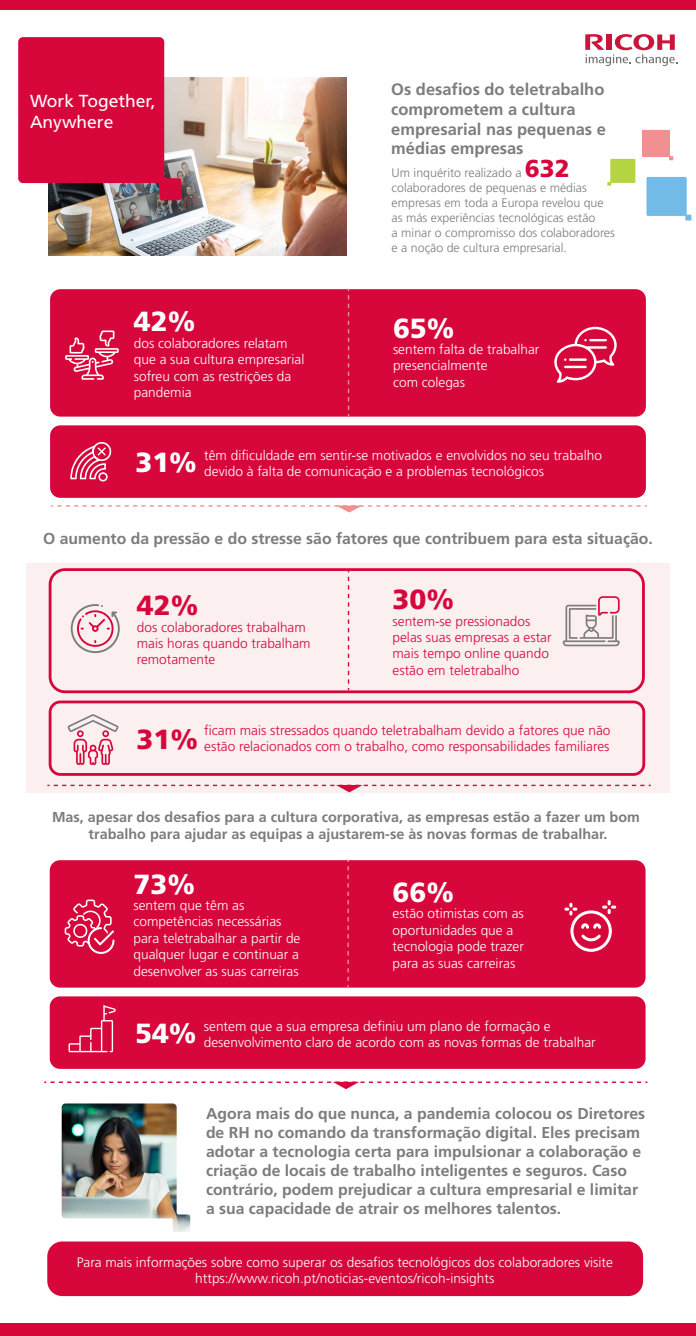
<style>
.page{position:relative;width:696px;height:1336px;background:#fff}
.page>*{position:absolute;margin:0;border:0;box-sizing:border-box;transform-origin:0 0}
.t1{font:900 27.65px "Frutiger";color:#fff}
.t2{font:900 27.65px "Frutiger";color:#d7063b}
.t3{font:17.43px/20.9px "Frutiger";color:#fff}
.t4{font:700 16.45px/19.7px "Frutiger";color:#7d7c7c}
.t5{font:700 15.75px/18.9px "Frutiger";color:#7d7c7c}
.t6{font:700 14.35px/17.2px "Frutiger";color:#7d7c7c;text-align:center}
.t7{font:300 13.65px/16.4px "Frutiger";color:#fff}
.t8{font:300 13.65px/16.4px "Frutiger";color:#d7063b}
.t9{font:300 12.39px/14.9px "Frutiger";color:#7d7c7c}
.s1{font-weight:900;font-size:24.46px;color:#d7063b}
</style>
<div class="page">
<img style="left:48px;top:77px;width:298px;height:178px">
<div style="left:26px;top:563px;width:643px;height:229px;background:#fbeff0"></div>
<div style="left:50px;top:289px;width:595px;height:127px;background:#d7063b;border-radius:10px"></div>
<svg style="left:18px;top:37px;width:163px;height:163px;background:#ce234e"></svg>
<div style="left:49px;top:568px;width:595px;height:125px;border:3px solid #d7063b;border-radius:15px"></div>
<div style="left:0;top:0;width:695px;height:10px;background:#d7063b"></div>
<svg style="left:607px;top:159px;width:28px;height:27px"></svg>
<svg style="left:646px;top:177px;width:45px;height:43px"></svg>
<svg style="left:642px;top:130px;width:31px;height:30px"></svg>
<svg style="left:51px;top:505px;width:595px;height:7px"></svg>
<div style="left:50px;top:425px;width:595px;height:73px;background:#d7063b;border-radius:10px"></div>
<div style="left:47px;top:1241px;width:596px;height:55px;background:#d7063b;border-radius:15px"></div>
<div style="left:0;top:1323px;width:695px;height:13px;background:#d7063b"></div>
<svg style="left:585px;top:34px;width:92px;height:32px"></svg>
<svg style="left:348px;top:289px;width:1px;height:127px"></svg>
<svg style="left:348px;top:570px;width:1px;height:120px"></svg>
<svg style="left:47px;top:784px;width:603px;height:8px"></svg>
<div style="left:49px;top:700px;width:596px;height:76px;border:3px solid #d7063b;border-radius:10px"></div>
<svg style="left:44px;top:1081px;width:603px;height:8px"></svg>
<svg style="left:71px;top:604px;width:49px;height:49px"></svg>
<div style="left:50px;top:860px;width:595px;height:127px;background:#d7063b;border-radius:10px"></div>
<div style="left:50px;top:996px;width:595px;height:73px;background:#d7063b;border-radius:10px"></div>
<svg style="left:347px;top:860px;width:2px;height:127px"></svg>
<svg style="left:65px;top:330px;width:54px;height:50px"></svg>
<svg style="left:70px;top:442px;width:41px;height:39px"></svg>
<svg style="left:562px;top:596px;width:57px;height:50px"></svg>
<svg style="left:554px;top:327px;width:62px;height:56px"></svg>
<svg style="left:68px;top:714px;width:50px;height:51px"></svg>
<svg style="left:65px;top:899px;width:49px;height:55px"></svg>
<svg style="left:564px;top:900px;width:52px;height:52px"></svg>
<svg style="left:68px;top:1005px;width:48px;height:47px"></svg>
<img style="left:62px;top:1103px;width:128px;height:129px">
<p class="t3" style="left:30px;top:90px;width:127px">Work Together,<br>Anywhere</p>
<p class="t4" style="left:391px;top:79px;width:216px">Os desafios do teletrabalho comprometem a cultura empresarial nas pequenas e médias empresas</p>
<p class="t9" style="left:391px;top:166px;width:225px">Um inquérito realizado a <span class="s1">632 </span>colaboradores de pequenas e médias empresas em toda a Europa revelou que as más experiências tecnológicas estão<br>a minar o compromisso dos colaboradores e a noção de cultura empresarial.</p>
<h1 class="t1" style="left:134px;top:305px;width:63px">42%</h1>
<p class="t7" style="left:134px;top:335px;width:172px">dos colaboradores relatam que a sua cultura empresarial sofreu com as restrições da pandemia</p>
<h1 class="t1" style="left:393px;top:311px;width:63px">65%</h1>
<p class="t7" style="left:393px;top:341px;width:148px">sentem falta de trabalhar presencialmente<br>com colegas</p>
<h1 class="t1" style="left:135px;top:446px;width:63px">31%</h1>
<p class="t7" style="left:204px;top:447px;width:399px">têm dificuldade em sentir-se motivados e envolvidos no seu trabalho devido à falta de comunicação e a problemas tecnológicos</p>
<p class="t5" style="left:43px;top:529px;width:611px">O aumento da pressão e do stresse são fatores que contribuem para esta situação.</p>
<h1 class="t2" style="left:137px;top:589px;width:63px">42%</h1>
<p class="t8" style="left:137px;top:619px;width:175px">dos colaboradores trabalham mais horas quando trabalham remotamente</p>
<h1 class="t2" style="left:392px;top:583px;width:63px">30%</h1>
<p class="t8" style="left:392px;top:613px;width:161px">sentem-se pressionados pelas suas empresas a estar mais tempo online quando estão em teletrabalho</p>
<p class="t8" style="left:136px;top:722px;width:475px;text-align:right">ficam mais stressados quando teletrabalham devido a fatores que não<br><sup>31%</sup> estão relacionados com o trabalho, como responsabilidades familiares</p>
<p class="t6" style="left:52px;top:808px;width:589px">Mas, apesar dos desafios para a cultura corporativa, as empresas estão a fazer um bom trabalho para ajudar as equipas a ajustarem-se às novas formas de trabalhar.</p>
<h1 class="t1" style="left:133px;top:867px;width:63px">73%</h1>
<p class="t7" style="left:133px;top:897px;width:168px">sentem que têm as competências necessárias para teletrabalhar a partir de qualquer lugar e continuar a desenvolver as suas carreiras</p>
<h1 class="t1" style="left:392px;top:875px;width:63px">66%</h1>
<p class="t7" style="left:392px;top:905px;width:133px">estão otimistas com as oportunidades que a tecnologia pode trazer para as suas carreiras</p>
<h1 class="t1" style="left:135px;top:1017px;width:63px">54%</h1>
<p class="t7" style="left:204px;top:1018px;width:393px">sentem que a sua empresa definiu um plano de formação e desenvolvimento claro de acordo com as novas formas de trabalhar</p>
<p class="t5" style="left:206px;top:1104px;width:440px">Agora mais do que nunca, a pandemia colocou os Diretores de RH no comando da transformação digital. Eles precisam adotar a tecnologia certa para impulsionar a colaboração e criação de locais de trabalho inteligentes e seguros. Caso contrário, podem prejudicar a cultura empresarial e limitar a sua capacidade de atrair os melhores talentos.</p>
<p class="t7" style="left:77px;top:1253px;width:537px;text-align:center">Para mais informações sobre como superar os desafios tecnológicos dos colaboradores visite https://www.ricoh.pt/noticias-eventos/ricoh-insights</p>
</div>
